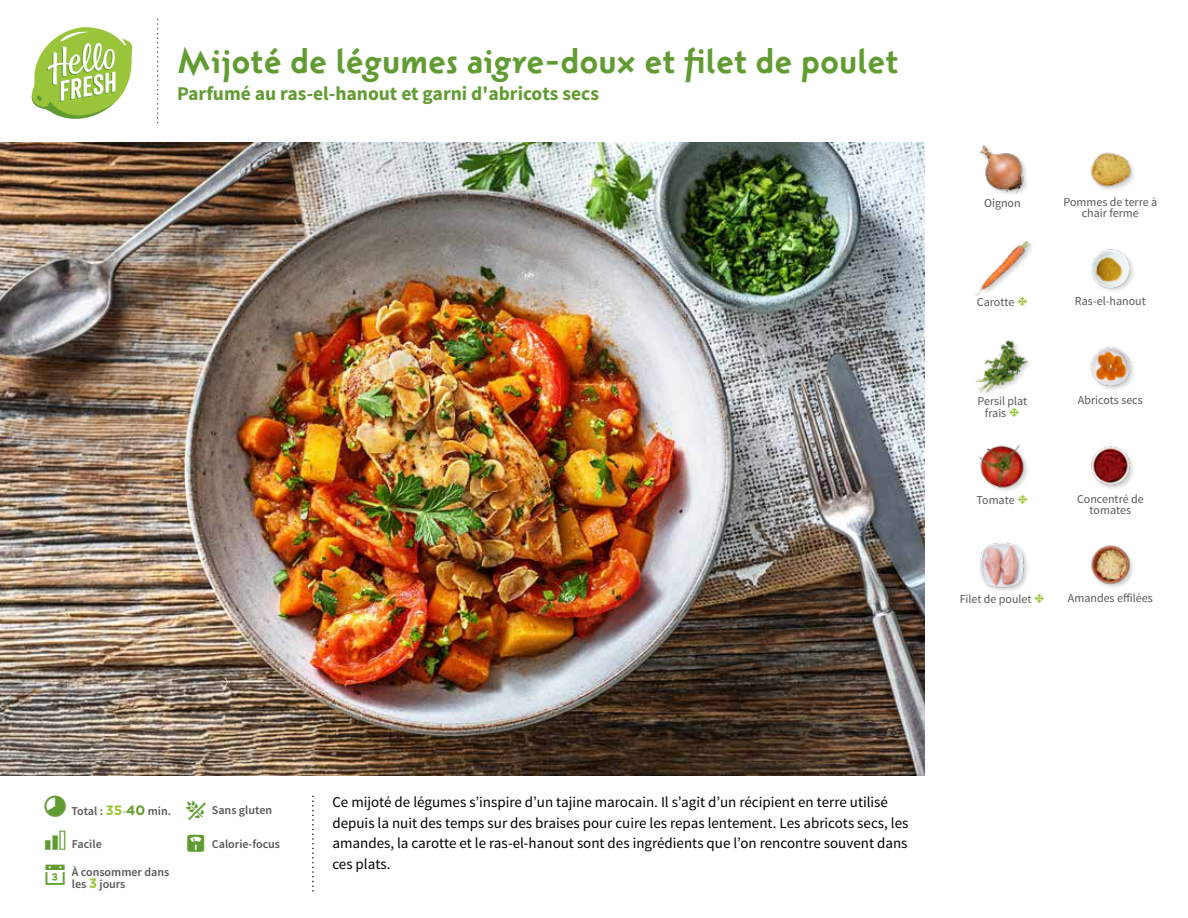
<style>
.page{position:relative;width:1188px;height:918px;background:#fff}
.page>*{position:absolute;margin:0;border:0;box-sizing:border-box;transform-origin:0 0}
.t1{font:700 37.5px "Instanter OT";color:#619b31}
.t2{font:25.5px "hellofresh icon font";color:#619b31}
.t3{font:700 19.5px "Source Sans Pro";color:#619b31}
.t4{font:15px/20.5px "Source Sans Pro";color:#000}
.t5{font:12px/10.5px "Source Sans Pro";color:#575756;text-align:center}
.t6{font:600 12px/12.9px "Source Sans Pro";color:#575756}
.s1{font-family:"Gotham";font-weight:700;font-size:13.5px;color:#9ac43a}
.s2{color:#87ac54}
.s3{font-family:"Gotham";font-weight:700;font-size:13.5px;color:#619b31}
</style>
<div class="page">
<svg style="left:31px;top:27px;width:102px;height:92px"></svg>
<img style="left:0;top:142px;width:925px;height:634px">
<img style="left:1090px;top:152px;width:44px;height:38px">
<img style="left:1091px;top:347px;width:43px;height:43px">
<img style="left:1091px;top:249px;width:43px;height:42px">
<img style="left:1091px;top:446px;width:42px;height:43px">
<img style="left:1091px;top:545px;width:42px;height:43px">
<img style="left:979px;top:145px;width:48px;height:49px">
<img style="left:975px;top:340px;width:54px;height:53px">
<img style="left:979px;top:444px;width:49px;height:47px">
<img style="left:980px;top:542px;width:48px;height:49px">
<img style="left:975px;top:241px;width:55px;height:55px">
<h1 class="t1" style="left:177px;top:39px;width:723px">Mijoté de légumes aigre-doux et filet de poulet</h1>
<h3 class="t3" style="left:177px;top:81px;width:423px">Parfumé au ras-el-hanout et garni d'abricots secs</h3>
<p class="t5" style="left:984px;top:198px;width:38px">Oignon</p>
<p class="t5" style="left:1063px;top:197px;width:95px">Pommes de terre à chair ferme</p>
<p class="t5" style="left:977px;top:297px;width:39px">Carotte</p>
<p class="t5" style="left:1075px;top:296px;width:72px">Ras-el-hanout</p>
<p class="t5" style="left:977px;top:396px;width:51px">Persil plat</p>
<p class="t5" style="left:1078px;top:395px;width:66px">Abricots secs</p>
<p class="t5" style="left:985px;top:408px;width:23px">frais</p>
<p class="t5" style="left:977px;top:495px;width:40px">Tomate</p>
<p class="t5" style="left:1077px;top:494px;width:68px">Concentré de tomates</p>
<p class="t5" style="left:960px;top:594px;width:73px">Filet de poulet</p>
<p class="t5" style="left:1068px;top:593px;width:86px">Amandes effilées</p>
<p class="t6" style="left:71px;top:805px;width:101px">Total : <span class="s1">35</span><span class="s2">-</span><span class="s3">40</span> min.</p>
<p class="t6" style="left:72px;top:838px;width:31px">Facile</p>
<p class="t6" style="left:72px;top:865px;width:99px">À consommer dans les <span class="s1">3</span> jours</p>
<h2 class="t2" style="left:43px;top:863px;width:27px">▪</h2>
<p class="t6" style="left:212px;top:804px;width:62px">Sans gluten</p>
<p class="t6" style="left:212px;top:838px;width:70px">Calorie-focus</p>
<p class="t4" style="left:332px;top:792px;width:577px">Ce mijoté de légumes s’inspire d’un tajine marocain. Il s’agit d’un récipient en terre utilisé depuis la nuit des temps sur des braises pour cuire les repas lentement. Les abricots secs, les amandes, la carotte et le ras-el-hanout sont des ingrédients que l’on rencontre souvent dans ces plats.</p>
</div>
